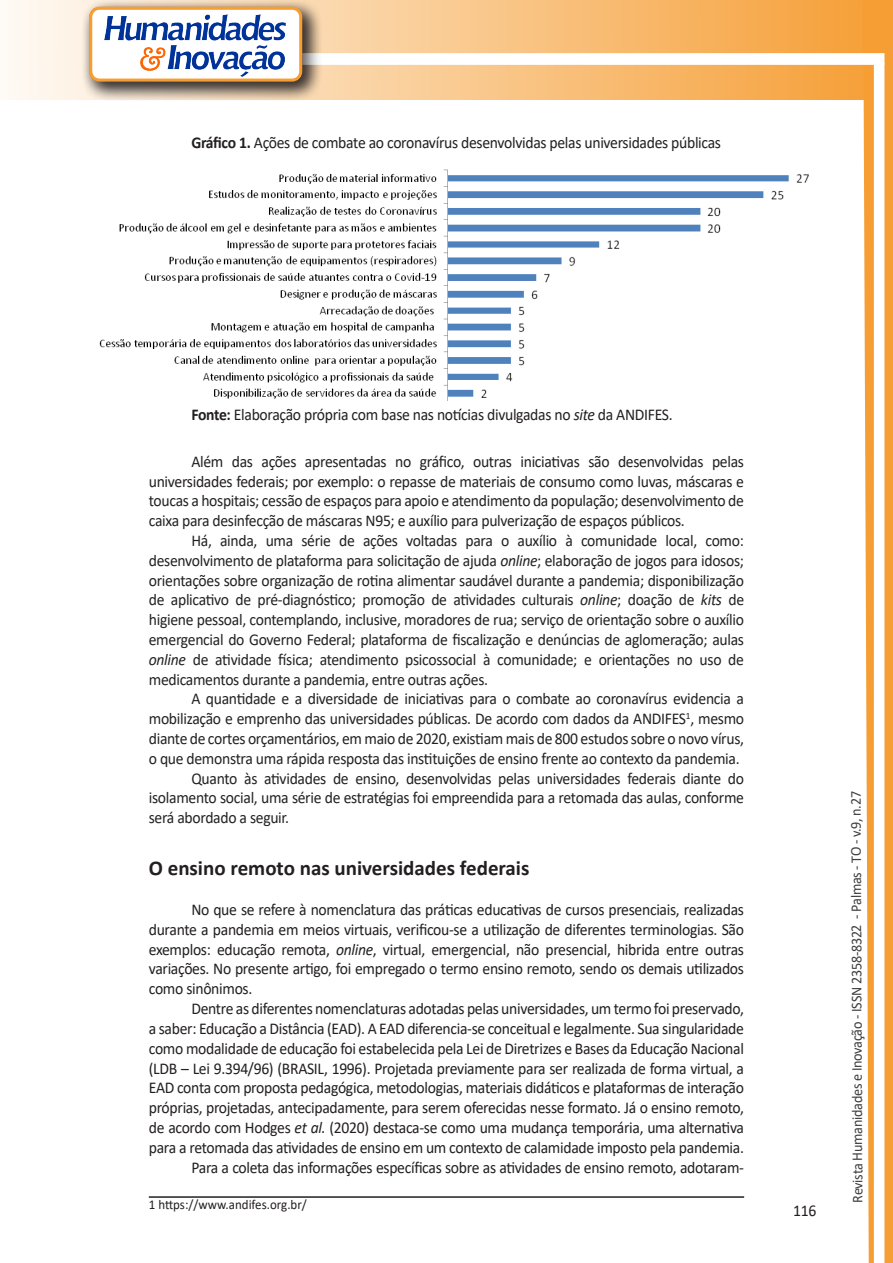
<style>
.page{position:relative;width:893px;height:1263px;background:#fff}
.page>*{position:absolute;margin:0;border:0;box-sizing:border-box;transform-origin:0 0}
.Titulo_2{font:700 21px "Calibri";color:#231f20}
.texto{font:16.5px/19.8px "Calibri";letter-spacing:-.02em;color:#222;text-align:justify;scale:.95 1}
.texto-2{font:16.5px/19.8px "Calibri";letter-spacing:-.02em;color:#231f20;text-align:justify;scale:.95 1}
.t1{font:15px "Calibri";letter-spacing:-.025em;color:#3e3e3f;scale:.95 1}
.Rodapé{font:13.5px "Calibri";color:#231f20;scale:.96 1}
.s1{font-weight:700}
.s2{font-style:italic}
.s3{color:#231f20}
</style>
<div class="page">
<svg style="left:5px;top:0;width:858px;height:100px;background:#f9c484"></svg>
<div style="left:302px;top:53px;width:582px;height:12px;background:#fff;border:2px solid #fff"></div>
<svg style="left:863px;top:0;width:30px;height:1263px"></svg>
<div style="left:81px;top:0;width:241px;height:102px;background:#231f20;opacity:.75"></div>
<div style="left:91px;top:8px;width:210px;height:72px;background:#fff;border-radius:9px"></div>
<img style="left:104px;top:14px;width:181px;height:62px">
<div style="left:89px;top:7px;width:213px;height:75px;border:3px solid #f69e34;border-radius:9px"></div>
<img style="left:99px;top:169px;width:710px;height:231px">
<hr style="left:149px;top:1196px;width:595px;height:2px;background:#231f20">
<p class="texto-2" style="left:191px;top:133px;width:559px"><span class="s1">Gráfico 1.</span> Ações de combate ao coronavírus desenvolvidas pelas universidades públicas</p>
<p class="texto-2" style="left:191px;top:404px;width:508px"><span class="s1">Fonte:</span> Elaboração própria com base nas notícias divulgadas no <span class="s2">site</span> da ANDIFES.</p>
<p class="texto" style="left:149px;top:451px;width:628px;text-indent:43px"><span class="s3">Além das ações apresentadas no gráfico, outras iniciativas são desenvolvidas pelas universidades federais; por exemplo:</span> o repasse de materiais de consumo como luvas, máscaras e toucas a hospitais; cessão de espaços para apoio e atendimento da população; desenvolvimento de caixa para desinfecção de máscaras N95; e auxílio para pulverização de espaços públicos.</p>
<p class="texto" style="left:149px;top:530px;width:628px;text-indent:43px">Há, ainda, uma série de ações voltadas para o auxílio à comunidade local, como: desenvolvimento de plataforma para solicitação de ajuda <span class="s2">online</span>; elaboração de jogos para idosos; orientações sobre organização de rotina alimentar saudável durante a pandemia; disponibilização de aplicativo de pré-diagnóstico; promoção de atividades culturais <span class="s2">online</span>; doação de <span class="s2">kits</span> de higiene pessoal, contemplando, inclusive, moradores de rua; serviço de orientação sobre o auxílio emergencial do Governo Federal; plataforma de fiscalização e denúncias de aglomeração; aulas <span class="s2">online</span> de atividade física; atendimento psicossocial à comunidade; e orientações no uso de medicamentos durante a pandemia, entre outras ações.</p>
<p class="texto" style="left:149px;top:689px;width:628px;text-indent:43px">A quantidade e a diversidade de iniciativas para o combate ao coronavírus evidencia a mobilização e emprenho das universidades públicas. De acordo com dados da ANDIFES<sup>1</sup>, mesmo diante de cortes orçamentários, em maio de 2020, existiam mais de 800 estudos sobre o novo vírus, o que demonstra uma rápida resposta das instituições de ensino frente ao contexto da pandemia.</p>
<p class="texto" style="left:149px;top:768px;width:628px;text-indent:43px">Quanto às atividades de ensino, desenvolvidas pelas universidades federais diante do isolamento social, uma série de estratégias foi empreendida para a retomada das aulas, conforme será abordado a seguir.</p>
<p class="Titulo_2" style="left:149px;top:854px;width:382px">O ensino remoto nas universidades federais</p>
<p class="texto-2" style="left:149px;top:899px;width:628px;text-indent:43px">No que se refere à nomenclatura das práticas educativas de cursos presenciais, realizadas durante a pandemia em meios virtuais, verificou-se a utilização de diferentes terminologias. São exemplos: educação remota, <span class="s2">online</span>, virtual, emergencial, não presencial, hibrida entre outras variações. No presente artigo, foi empregado o termo ensino remoto, sendo os demais utilizados como sinônimos.</p>
<p class="texto-2" style="left:149px;top:998px;width:628px;text-indent:43px">Dentre as diferentes nomenclaturas adotadas pelas universidades, um termo foi preservado, a saber: Educação a Distância (EAD). A EAD diferencia-se conceitual e legalmente. Sua singularidade como modalidade de educação foi estabelecida pela Lei de Diretrizes e Bases da Educação Nacional (LDB – Lei 9.394/96) (BRASIL, 1996). Projetada previamente para ser realizada de forma virtual, a EAD conta com proposta pedagógica, metodologias, materiais didáticos e plataformas de interação próprias, projetadas, antecipadamente, para serem oferecidas nesse formato. Já o ensino remoto, de acordo com Hodges <span class="s2">et al.</span> (2020) destaca-se como uma mudança temporária, uma alternativa para a retomada das atividades de ensino em um contexto de calamidade imposto pela pandemia.</p>
<p class="texto-2" style="left:191px;top:1157px;width:583px">Para a coleta das informações específicas sobre as atividades de ensino remoto, adotaram-</p>
<p class="Rodapé" style="left:149px;top:1195px;width:166px">1 https://www.andifes.org.br/</p>
<p class="texto-2" style="left:793px;top:1200px;width:26px">116</p>
<p class="t1" style="left:846px;top:1203px;width:435px;rotate:-90deg">Revista Humanidades e Inovação - ISSN 2358-8322 - Palmas - TO - v.9, n.27</p>
</div>
